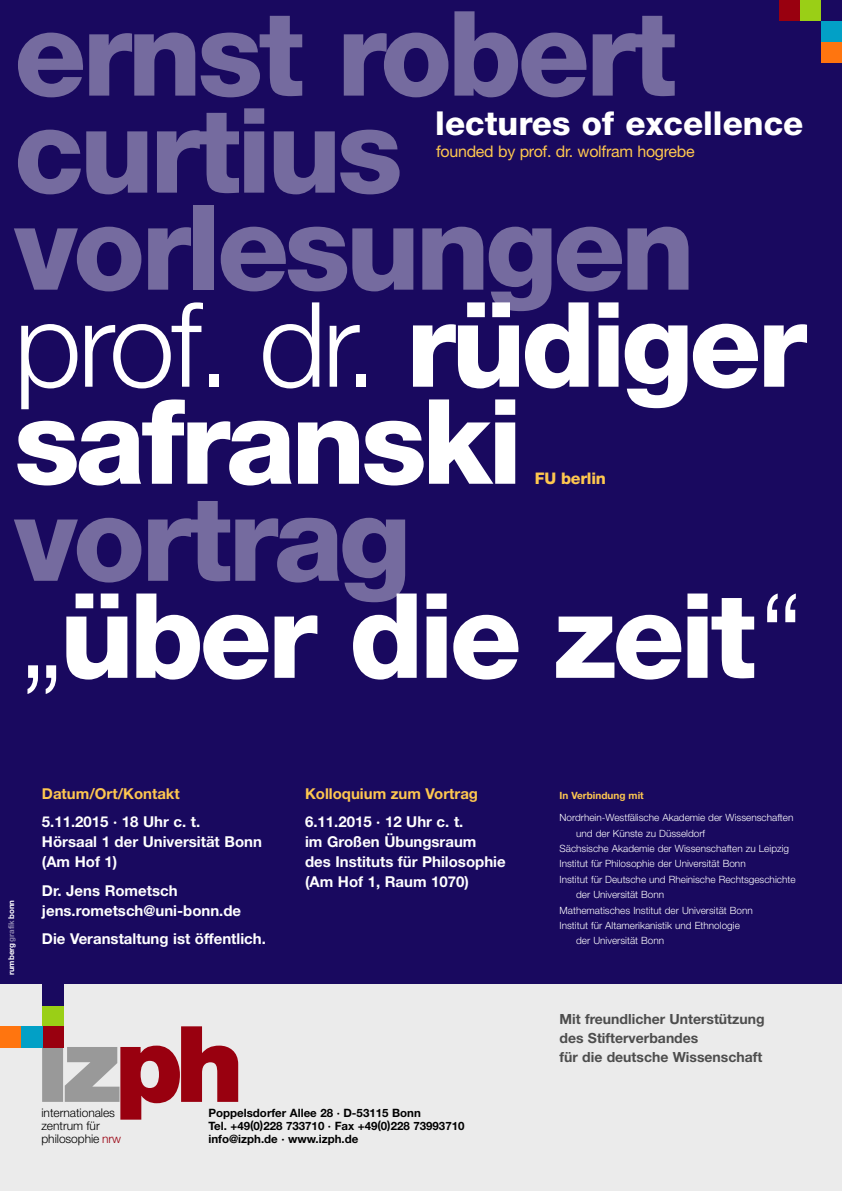
<style>
.page{position:relative;width:842px;height:1191px;background:#fff}
.page>*{position:absolute;margin:0;border:0;box-sizing:border-box;transform-origin:0 0}
.t1{font:800 118px/97px "Helvetica Neue";letter-spacing:-.04em;color:#756b9f}
.t2{font:800 118px/97px "Helvetica Neue";letter-spacing:-.04em;color:#fff}
.t3{font:900 105.8px "Helvetica Neue";color:#999}
.t4{font:800 33px "Helvetica Neue";color:#fff}
.t5{font:16px "Helvetica Neue";letter-spacing:-.015em;color:#fec74f}
.t6{font:800 16px "Helvetica Neue";letter-spacing:-.02em;color:#fec74f}
.t7{font:700 15px/20px "Helvetica Neue";color:#fff}
.t8{font:700 15px "Helvetica Neue";color:#fec74f}
.t9{font:700 14px/19px "Helvetica Neue";color:#4d4d4d}
.t10{font:300 12px/12.8px "Helvetica Neue";letter-spacing:-.005em;color:#000}
.t11{font:700 11.5px/12.8px "Helvetica Neue";color:#000}
.t12{font:300 10px "Helvetica Neue";color:#fff}
.t13{font:700 10px "Helvetica Neue";color:#fec74f}
.t14{font:700 8px "Helvetica Neue";color:#fff}
.s1{font-weight:300;color:#fff}
.s2{color:#fff}
.s3{color:#756b9f}
.s4{font-weight:300}
.s5{color:#8c84af}
.s6{color:#99000f}
</style>
<div class="page">
<div style="left:0;top:984px;width:842px;height:207px;background:#ebebeb"></div>
<div style="left:0;top:0;width:842px;height:984px;background:#19095f"></div>
<div style="left:42px;top:1005px;width:21px;height:21px;background:#9acf16"></div>
<div style="left:42px;top:1026px;width:21px;height:21px;background:#99000f"></div>
<div style="left:0;top:1026px;width:21px;height:21px;background:#ff750f"></div>
<div style="left:21px;top:1026px;width:21px;height:21px;background:#02a0c6"></div>
<div style="left:42px;top:984px;width:21px;height:21px;background:#19095f"></div>
<div style="left:800px;top:0;width:21px;height:21px;background:#9acf16"></div>
<div style="left:821px;top:42px;width:21px;height:21px;background:#ff750f"></div>
<div style="left:821px;top:21px;width:21px;height:21px;background:#02a0c6"></div>
<div style="left:779px;top:0;width:21px;height:21px;background:#99000f"></div>
<h1 class="t1" style="left:14px;top:15px;width:794px">ernst robert curtius vorlesungen <span class="s1">prof. dr.</span> <span class="s2">rüdiger safranski</span></h1>
<h1 class="t2" style="left:14px;top:500px;width:791px"><span class="s3">vortrag<br></span><span class="s4">„</span>über die zeit<span class="s4">“</span></h1>
<h3 class="t4" style="left:435px;top:112px;width:370px">lectures of excellence</h3>
<h3 class="t5" style="left:436px;top:146px;width:260px">founded by prof. dr. wolfram hogrebe</h3>
<h3 class="t6" style="left:535px;top:473px;width:72px">FU berlin</h3>
<p class="t14" style="left:9px;top:975px;width:77px;rotate:-90deg">rumberg<span class="s5">grafik</span>bonn</p>
<h3 class="t8" style="left:42px;top:788px;width:139px">Datum/Ort/Kontakt</h3>
<h3 class="t7" style="left:42px;top:813px;width:221px">5.11.2015 · 18 Uhr c. t.<br>Hörsaal 1 der Universität Bonn (Am Hof 1)</h3>
<h3 class="t7" style="left:42px;top:881px;width:201px">Dr. Jens Rometsch jens.rometsch@uni-bonn.de</h3>
<h3 class="t7" style="left:42px;top:930px;width:225px">Die Veranstaltung ist öffentlich.</h3>
<h3 class="t8" style="left:305px;top:788px;width:175px">Kolloquium zum Vortrag</h3>
<h3 class="t7" style="left:305px;top:813px;width:202px">6.11.2015 · 12 Uhr c. t.<br>im Großen Übungsraum des Instituts für Philosophie (Am Hof 1, Raum 1070)</h3>
<h2 class="t3" style="left:36px;top:1026px;width:209px">iz<span class="s6">ph</span></h2>
<p class="t10" style="left:41px;top:1107px;width:81px">internationales zentrum für philosophie <span class="s6">nrw</span></p>
<p class="t11" style="left:208px;top:1107px;width:258px">Poppelsdorfer Allee 28 · D-53115 Bonn<br>Tel. +49(0)228 733710 · Fax +49(0)228 73993710 info@izph.de · www.izph.de</p>
<p class="t13" style="left:559px;top:791px;width:86px">In Verbindung mit</p>
<p class="t12" style="left:559px;top:814px;width:235px">Nordrhein-Westfälische Akademie der Wissenschaften</p>
<p class="t12" style="left:576px;top:829px;width:130px">und der Künste zu Düsseldorf</p>
<p class="t12" style="left:559px;top:845px;width:231px">Sächsische Akademie der Wissenschaften zu Leipzig</p>
<p class="t12" style="left:559px;top:860px;width:188px">Institut für Philosophie der Universität Bonn</p>
<p class="t12" style="left:559px;top:875px;width:237px">Institut für Deutsche und Rheinische Rechtsgeschichte</p>
<p class="t12" style="left:576px;top:891px;width:89px">der Universität Bonn</p>
<p class="t12" style="left:559px;top:906px;width:195px">Mathematisches Institut der Universität Bonn</p>
<p class="t12" style="left:559px;top:922px;width:182px">Institut für Altamerikanistik und Ethnologie</p>
<p class="t12" style="left:576px;top:937px;width:89px">der Universität Bonn</p>
<h3 class="t9" style="left:559px;top:1010px;width:207px">Mit freundlicher Unterstützung des Stifterverbandes<br>für die deutsche Wissenschaft</h3>
</div>
